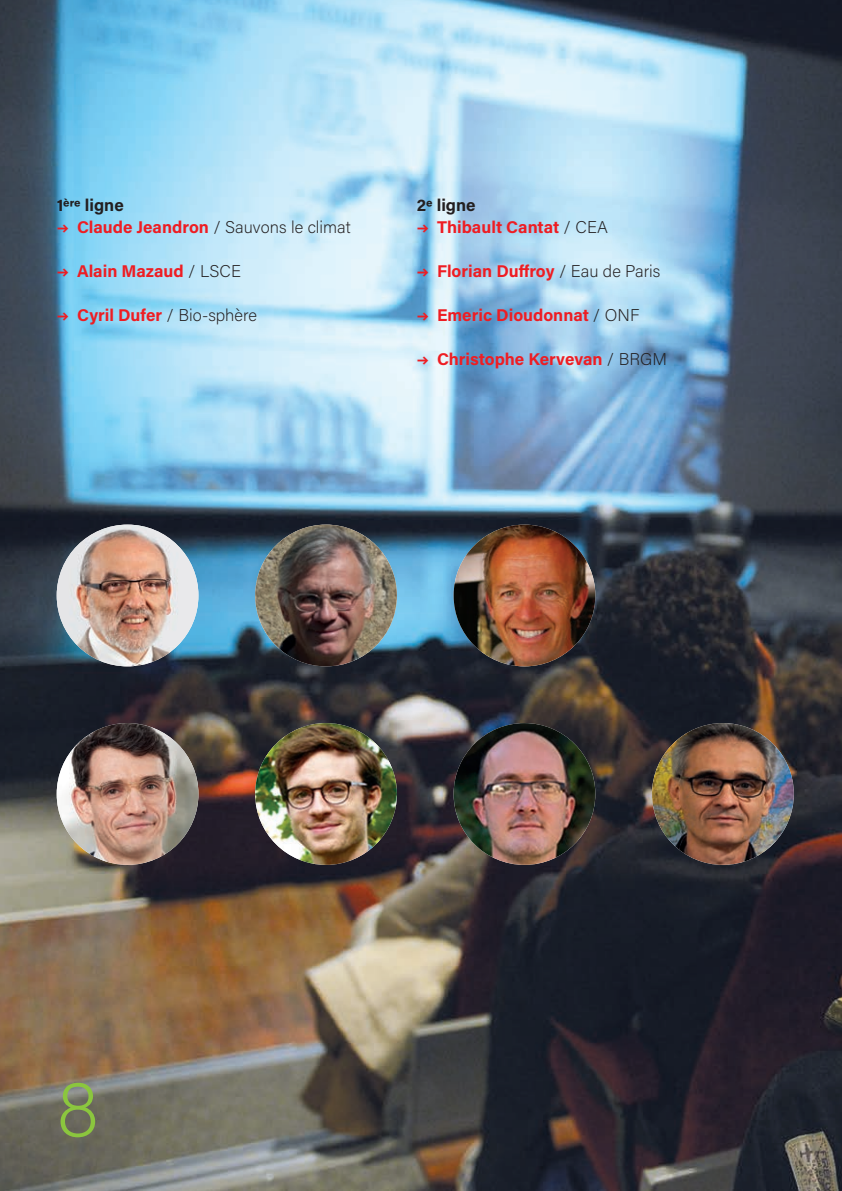
<style>
.page{position:relative;width:842px;height:1191px;background:#fff}
.page>*{position:absolute;margin:0;border:0;box-sizing:border-box;transform-origin:0 0}
.t1{font:80px "Acumin Variable Concept";color:#8bc63e}
.t2{font:17px "Acumin Variable Concept";color:#ee1d23}
.t3{font:17px "Acumin Variable Concept";color:#231f20}
.s1{font-family:"Faune Text";font-weight:700;color:#ee1d23}
.s2{color:#ee1d23}
.s3{font-family:"Faune Text";font-weight:700}
.s4{color:#231f20}
</style>
<div class="page">
<img style="left:0;top:0;width:842px;height:1191px">
<img style="left:255px;top:524px;width:142px;height:142px;border-radius:71px">
<img style="left:454px;top:723px;width:141px;height:142px;border-radius:71px">
<img style="left:652px;top:723px;width:142px;height:142px;border-radius:71px">
<img style="left:57px;top:524px;width:141px;height:142px;border-radius:71px">
<img style="left:255px;top:723px;width:142px;height:142px;border-radius:71px">
<img style="left:454px;top:524px;width:141px;height:142px;border-radius:71px">
<img style="left:57px;top:723px;width:141px;height:142px;border-radius:71px">
<p class="t3" style="left:57px;top:193px;width:69px">1ère ligne</p>
<p class="t3" style="left:417px;top:193px;width:60px">2e ligne</p>
<p class="t3" style="left:57px;top:215px;width:296px"><span class="s1">→</span> <span class="s2">Claude Jeandron</span> / Sauvons le climat</p>
<p class="t2" style="left:417px;top:215px;width:193px"><span class="s3">→</span> Thibault Cantat <span class="s4">/ CEA</span></p>
<p class="t2" style="left:57px;top:259px;width:186px"><span class="s3">→</span> Alain Mazaud <span class="s4">/ LSCE</span></p>
<p class="t2" style="left:417px;top:259px;width:245px"><span class="s3">→</span> Florian Duffroy <span class="s4">/ Eau de Paris</span></p>
<p class="t3" style="left:57px;top:303px;width:202px"><span class="s1">→</span> <span class="s2">Cyril Dufer</span> / Bio-sphère</p>
<p class="t2" style="left:417px;top:303px;width:224px"><span class="s3">→</span> Emeric Dioudonnat <span class="s4">/ ONF</span></p>
<p class="t2" style="left:417px;top:347px;width:252px"><span class="s3">→</span> Christophe Kervevan <span class="s4">/ BRGM</span></p>
<h1 class="t1" style="left:57px;top:1053px;width:44px">8</h1>
</div>
